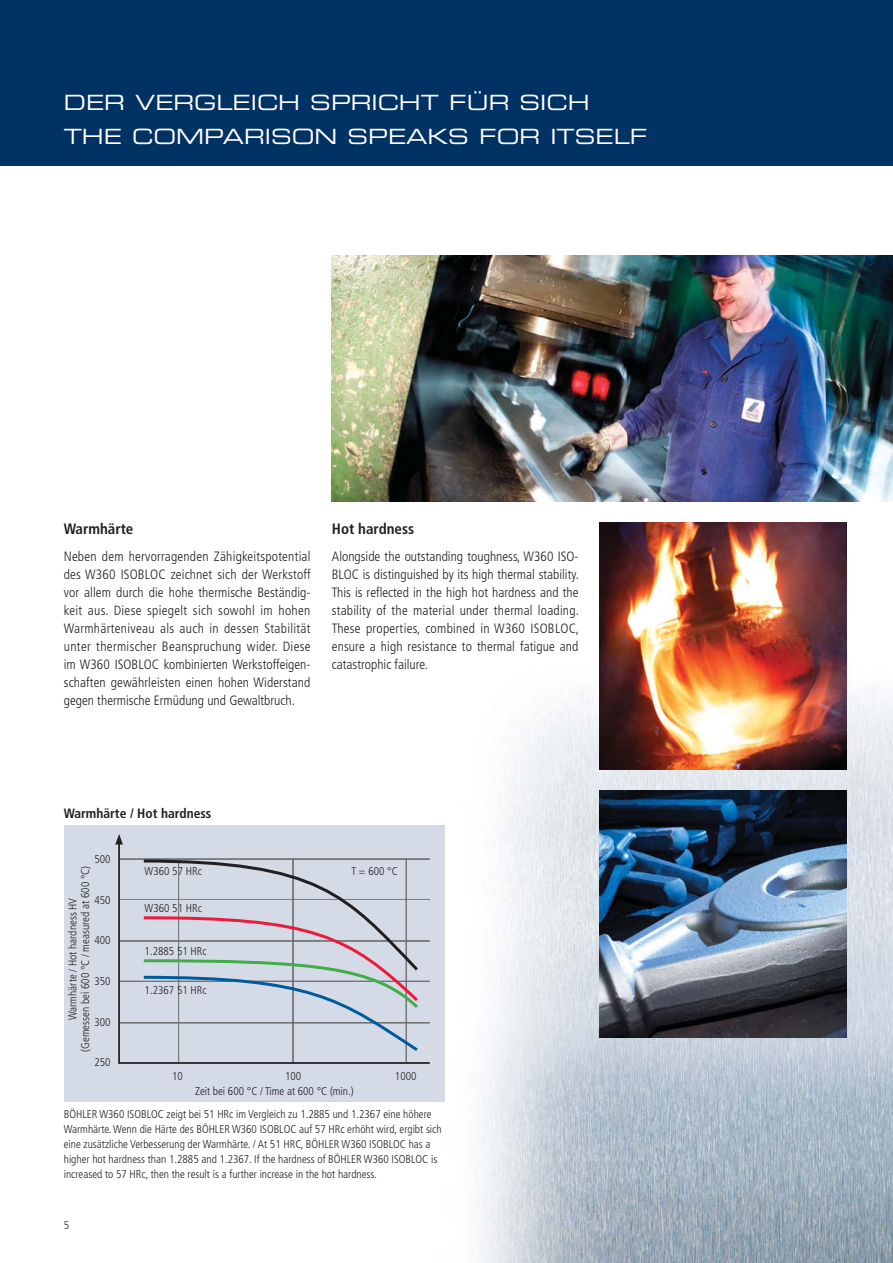
<style>
.page{position:relative;width:893px;height:1263px;background:#fff}
.page>*{position:absolute;margin:0;border:0;box-sizing:border-box;transform-origin:0 0}
.t1{font:21px "Eurostile Extended Two";color:#fff}
.t2{font:700 condensed 15px "Frutiger";color:#231f20}
.t3{font:300 condensed 13.5px/18px "Frutiger";color:#231f20;text-align:justify}
.t4{font:700 condensed 13.5px "Frutiger";color:#231f20}
.t5{font:300 condensed 11.25px/15px "Frutiger";color:#231f20;text-align:center}
</style>
<div class="page">
<div style="left:0;top:0;width:892px;height:166px;background:#003264"></div>
<img style="left:438px;top:522px;width:454px;height:741px">
<div style="left:64px;top:825px;width:380px;height:276px;background:#d5dae7"></div>
<hr style="left:119px;top:859px;width:310px;height:1px;background:#808285">
<hr style="left:119px;top:899px;width:310px;height:1px;background:#808285">
<hr style="left:119px;top:941px;width:310px;height:1px;background:#808285">
<hr style="left:119px;top:981px;width:310px;height:1px;background:#808285">
<hr style="left:119px;top:1023px;width:310px;height:1px;background:#808285">
<hr style="left:118px;top:842px;width:2px;height:222px;background:#231f20">
<svg style="left:115px;top:834px;width:8px;height:11px"></svg>
<hr style="left:178px;top:859px;width:1px;height:204px;background:#808285">
<hr style="left:293px;top:859px;width:1px;height:204px;background:#808285">
<hr style="left:406px;top:859px;width:1px;height:204px;background:#808285">
<hr style="left:119px;top:1062px;width:310px;height:2px;background:#231f20">
<svg style="left:141px;top:858px;width:280px;height:196px"></svg>
<img style="left:332px;top:255px;width:560px;height:247px">
<img style="left:600px;top:523px;width:246px;height:247px">
<img style="left:600px;top:791px;width:246px;height:246px">
<h1 class="t1" style="left:64px;top:95px;width:527px">DER VERGLEICH SPRICHT FÜR SICH</h1>
<h1 class="t1" style="left:64px;top:129px;width:585px">THE COMPARISON SPEAKS FOR ITSELF</h1>
<p class="t2" style="left:64px;top:523px;width:71px">Warmhärte</p>
<p class="t3" style="left:64px;top:549px;width:248px">Neben dem hervorragenden Zähigkeitspotential des W360 ISOBLOC zeichnet sich der Werkstoff vor allem durch die hohe thermische Beständig&shy;keit aus. Diese spiegelt sich sowohl im hohen Warmhärteniveau als auch in dessen Stabilität unter thermischer Beanspruchung wider. Diese im W360 ISOBLOC kombinierten Werkstoffeigen&shy;schaften gewährleisten einen hohen Widerstand gegen thermische Ermüdung und Gewaltbruch.</p>
<p class="t2" style="left:332px;top:523px;width:84px">Hot hardness</p>
<p class="t3" style="left:332px;top:549px;width:249px">Alongside the outstanding toughness, W360 ISO-BLOC is distinguished by its high thermal stability.<br>This is reflected in the high hot hardness and the stability of the material under thermal loading.<br>These properties, combined in W360 ISOBLOC, ensure a high resistance to thermal fatigue and catastrophic failure.</p>
<p class="t4" style="left:64px;top:808px;width:149px">Warmhärte / Hot hardness</p>
<p class="t5" style="left:94px;top:853px;width:18px">500</p>
<p class="t5" style="left:94px;top:893px;width:18px">450</p>
<p class="t5" style="left:94px;top:934px;width:18px">400</p>
<p class="t5" style="left:94px;top:975px;width:18px">350</p>
<p class="t5" style="left:94px;top:1015px;width:18px">300</p>
<p class="t5" style="left:94px;top:1056px;width:18px">250</p>
<p class="t5" style="left:67px;top:1052px;width:187px;line-height:12.8px;rotate:-90deg">Warmhärte / Hot hardness HV<br>(Gemessen bei 600 °C / measured at 600 °C)</p>
<p class="t5" style="left:145px;top:864px;width:59px">W360 57 HRc</p>
<p class="t5" style="left:145px;top:901px;width:59px">W360 51 HRc</p>
<p class="t5" style="left:145px;top:945px;width:63px">1.2885 51 HRc</p>
<p class="t5" style="left:145px;top:984px;width:63px">1.2367 51 HRc</p>
<p class="t5" style="left:351px;top:864px;width:48px">T = 600 °C</p>
<p class="t5" style="left:172px;top:1069px;width:12px">10</p>
<p class="t5" style="left:285px;top:1069px;width:18px">100</p>
<p class="t5" style="left:395px;top:1069px;width:23px">1000</p>
<p class="t5" style="left:195px;top:1084px;width:160px">Zeit bei 600 °C / Time at 600 °C (min.)</p>
<p class="t5" style="left:64px;top:1108px;width:379px;text-align:left">BÖHLER W360 ISOBLOC zeigt bei 51 HRc im Vergleich zu 1.2885 und 1.2367 eine höhere Warmhärte. Wenn die Härte des BÖHLER W360 ISOBLOC auf 57 HRc erhöht wird, ergibt sich eine zusätzliche Verbesserung der Warmhärte. / At 51 HRC, BÖHLER W360 ISOBLOC has a higher hot hardness than 1.2885 and 1.2367. If the hardness of BÖHLER W360 ISOBLOC is increased to 57 HRc, then the result is a further increase in the hot hardness.</p>
<p class="t5" style="left:64px;top:1218px;width:7px">5</p>
</div>
